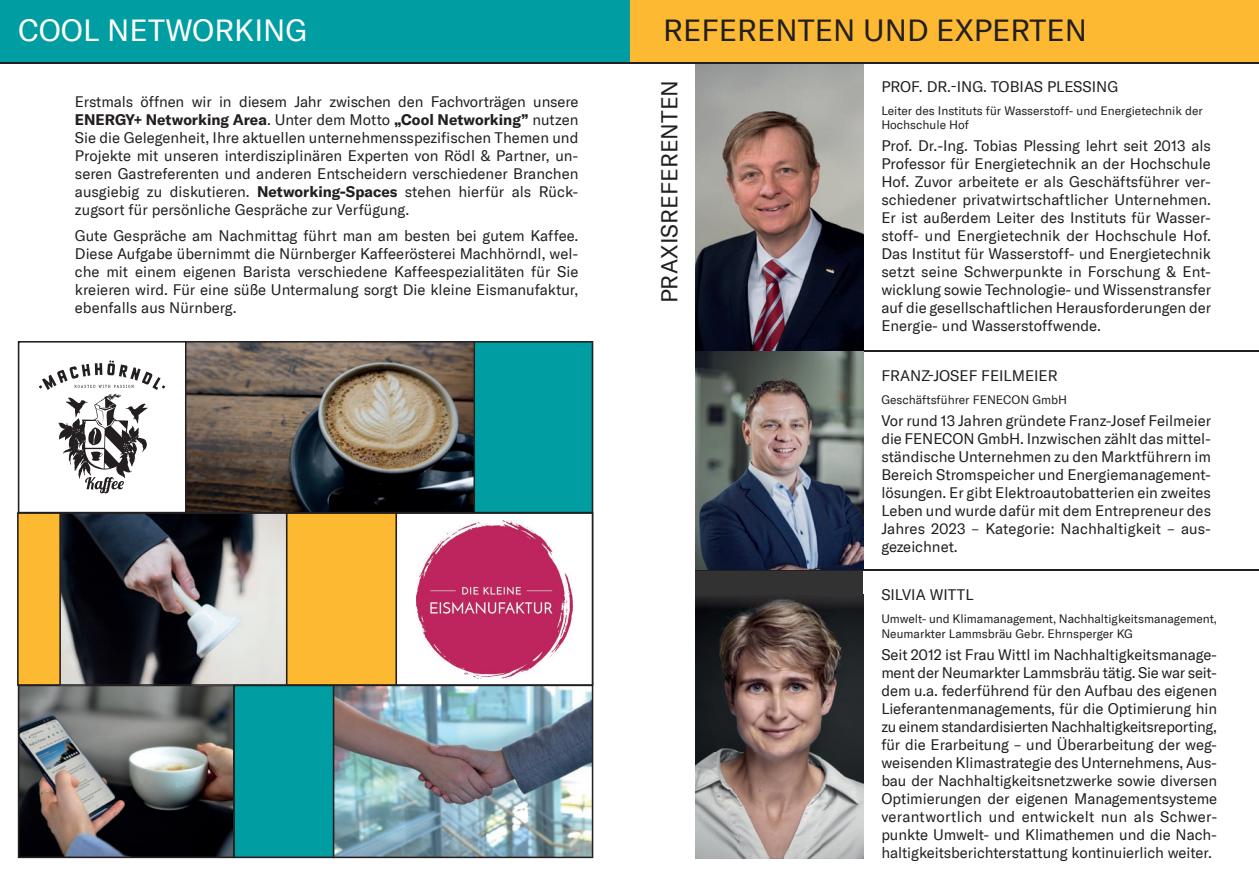
<style>
.page{position:relative;width:1259px;height:893px;background:#fff}
.page>*{position:absolute;margin:0;border:0;box-sizing:border-box;transform-origin:0 0}
.t1{font:30px "GT America";color:#231f20}
.t2{font:30px "GT America";color:#fff}
.t3{font:22.5px "GT America";color:#231f20}
.t4{font:15px/18px "GT America";color:#231f20;text-align:justify}
.t5{font:12px/14.4px "GT America";color:#231f20}
.s1{font-weight:700}
</style>
<div class="page">
<svg style="left:18px;top:341px;width:167px;height:171px"></svg>
<svg style="left:39px;top:360px;width:126px;height:133px"></svg>
<hr style="left:695px;top:350px;width:168px;height:2px;background:#231f20">
<hr style="left:863px;top:350px;width:354px;height:2px;background:#231f20">
<hr style="left:1217px;top:350px;width:42px;height:2px;background:#231f20">
<hr style="left:1217px;top:569px;width:42px;height:2px;background:#231f20">
<hr style="left:695px;top:569px;width:168px;height:2px;background:#231f20">
<hr style="left:863px;top:569px;width:354px;height:2px;background:#231f20">
<img style="left:695px;top:64px;width:168px;height:286px">
<img style="left:696px;top:352px;width:167px;height:217px">
<div style="left:695px;top:571px;width:168px;height:287px;background:#333233"></div>
<img style="left:695px;top:597px;width:168px;height:261px">
<div style="left:17px;top:512px;width:378px;height:174px;background:#fdb931"></div>
<svg style="left:395px;top:341px;width:198px;height:344px"></svg>
<div style="left:629px;top:0;width:630px;height:64px;background:#fdb931"></div>
<div style="left:0;top:0;width:629px;height:64px;background:#009ea2"></div>
<hr style="left:629px;top:62px;width:630px;height:2px;background:#231f20">
<hr style="left:0;top:62px;width:629px;height:2px;background:#231f20">
<img style="left:185px;top:341px;width:290px;height:172px">
<img style="left:334px;top:685px;width:259px;height:173px">
<img style="left:18px;top:512px;width:316px;height:346px">
<h1 class="t2" style="left:18px;top:13px;width:291px">COOL NETWORKING</h1>
<h1 class="t1" style="left:663px;top:13px;width:425px">REFERENTEN UND EXPERTEN</h1>
<p class="t4" style="left:75px;top:92px;width:505px">Erstmals öffnen wir in diesem Jahr zwischen den Fachvorträgen unsere <span class="s1">ENERGY+ Networking Area</span>. Unter dem Motto <span class="s1">„Cool Networking”</span> nutzen Sie die Gelegenheit, Ihre aktuellen unternehmensspezifischen Themen und Projekte mit unseren interdisziplinären Experten von Rödl &amp; Partner, un&shy;seren Gastreferenten und anderen Entscheidern verschiedener Branchen ausgiebig zu diskutieren. <span class="s1">Networking-Spaces</span> stehen hierfür als Rück&shy;zugsort für persönliche Gespräche zur Verfügung.</p>
<p class="t4" style="left:75px;top:227px;width:505px">Gute Gespräche am Nachmittag führt man am besten bei gutem Kaffee.<br>Diese Aufgabe übernimmt die Nürnberger Kaffeerösterei Machhörndl, wel&shy;che mit einem eigenen Barista verschiedene Kaffeespezialitäten für Sie kreieren wird. Für eine süße Untermalung sorgt Die kleine Eismanufaktur, ebenfalls aus Nürnberg.</p>
<h2 class="t3" style="left:656px;top:303px;width:225px;rotate:-90deg">PRAXISREFERENTEN</h2>
<p class="t4" style="left:881px;top:78px;width:238px">PROF. DR.-ING. TOBIAS PLESSING</p>
<p class="t5" style="left:881px;top:103px;width:323px">Leiter des Instituts für Wasserstoff- und Energietechnik der<br>Hochschule Hof</p>
<p class="t4" style="left:881px;top:137px;width:331px">Prof. Dr.-Ing. Tobias Plessing lehrt seit 2013 als Professor für Energietechnik an der Hochschule Hof. Zuvor arbeitete er als Geschäftsführer ver&shy;schiedener privatwirtschaftlicher Unternehmen.<br>Er ist außerdem Leiter des Instituts für Wasser&shy;stoff- und Energietechnik der Hochschule Hof.<br>Das Institut für Wasserstoff- und Energietechnik setzt seine Schwerpunkte in Forschung &amp; Ent&shy;wicklung sowie Technologie- und Wissenstransfer auf die gesellschaftlichen Herausforderungen der Energie- und Wasserstoffwende.</p>
<p class="t4" style="left:881px;top:367px;width:178px">FRANZ-JOSEF FEILMEIER</p>
<p class="t5" style="left:881px;top:393px;width:187px">Geschäftsführer FENECON GmbH</p>
<p class="t4" style="left:881px;top:412px;width:331px">Vor rund 13 Jahren gründete Franz-Josef Feilmeier die FENECON GmbH. Inzwischen zählt das mittel&shy;ständische Unternehmen zu den Marktführern im Bereich Stromspeicher und Energiemanagement&shy;lösungen. Er gibt Elektroautobatterien ein zweites Leben und wurde dafür mit dem Entrepreneur des Jahres 2023 – Kategorie: Nachhaltigkeit – aus&shy;gezeichnet.</p>
<p class="t4" style="left:881px;top:586px;width:94px">SILVIA WITTL</p>
<p class="t5" style="left:881px;top:612px;width:337px">Umwelt- und Klimamanagement, Nachhaltigkeitsmanagement,<br>Neumarkter Lammsbräu Gebr. Ehrnsperger KG</p>
<p class="t4" style="left:881px;top:646px;width:337px">Seit 2012 ist Frau Wittl im Nachhaltigkeitsmanage&shy;ment der Neumarkter Lammsbräu tätig. Sie war seit&shy;dem u.a. federführend für den Aufbau des eigenen Lieferantenmanagements, für die Optimierung hin zu einem standardisierten Nachhaltigkeitsreporting, für die Erarbeitung – und Überarbeitung der weg&shy;weisenden Klimastrategie des Unternehmens, Aus&shy;bau der Nachhaltigkeitsnetzwerke sowie diversen Optimierungen der eigenen Managementsysteme verantwortlich und entwickelt nun als Schwer&shy;punkte Umwelt- und Klimathemen und die Nach&shy;haltigkeitsberichterstattung kontinuierlich weiter.</p>
</div>
